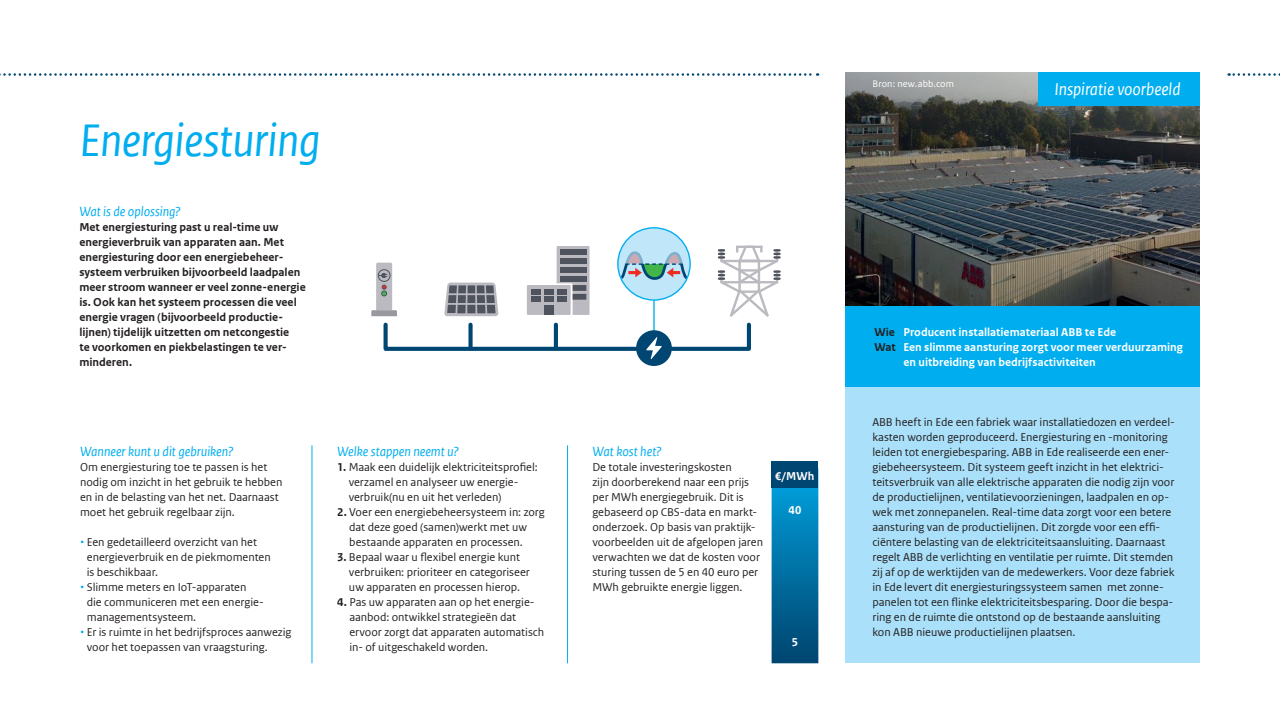
<style>
.page{position:relative;width:1280px;height:720px;background:#fff}
.page>*{position:absolute;margin:0;border:0;box-sizing:border-box;transform-origin:0 0}
.t1{font:italic 48px "Rijksoverheid Sans Web Text";letter-spacing:-.015em;color:#00aeef}
.t2{font:italic 18px "Rijksoverheid Sans Web Text";letter-spacing:-.005em;color:#fff}
.t3{font:italic 14px "Rijksoverheid Sans Web Text";letter-spacing:-.005em;color:#00aeef}
.t4{font:12px/15px "Rijksoverheid Sans Web Text";letter-spacing:-.005em;color:#231f20}
.t5{font:700 12px/15px "Rijksoverheid Sans Web Text";color:#231f20}
.t6{font:700 12px "Rijksoverheid Sans Web Text";color:#fff}
.t7{font:10px "Rijksoverheid Sans Web Text";letter-spacing:.015em;color:#fff}
.s1{font-family:"Proxima Nova";color:#00aeef}
.s2{font-weight:700}
.s3{color:#231f20}
</style>
<div class="page">
<svg style="left:0;top:73px;width:818px;height:3px"></svg>
<svg style="left:1229px;top:73px;width:51px;height:3px"></svg>
<hr style="left:311px;top:445px;width:1px;height:218px;background:#00aeef">
<hr style="left:567px;top:445px;width:1px;height:218px;background:#00aeef">
<hr style="left:653px;top:294px;width:2px;height:49px;background:#00aeef">
<svg style="left:444px;top:283px;width:55px;height:33px"></svg>
<svg style="left:718px;top:246px;width:63px;height:71px"></svg>
<svg style="left:371px;top:263px;width:26px;height:53px"></svg>
<div style="left:378px;top:269px;width:12px;height:13px;border:1px solid #4f535d;border-radius:50%"></div>
<div style="left:384px;top:323px;width:367px;height:28px;border:4px solid #004672"></div>
<div style="left:618px;top:228px;width:72px;height:72px;background:#bfe6f9;border-radius:50%"></div>
<div style="left:618px;top:248px;width:72px;height:16px;background:#bfe6f9"></div>
<svg style="left:619px;top:250px;width:71px;height:34px"></svg>
<div style="left:617px;top:227px;width:74px;height:74px;border:1px solid #00aeef;border-radius:50%"></div>
<div style="left:638px;top:332px;width:32px;height:32px;background:#004672;border-radius:50%"></div>
<div style="left:636px;top:330px;width:36px;height:36px;border:4px solid #004672;border-radius:50%"></div>
<svg style="left:646px;top:337px;width:16px;height:22px"></svg>
<div style="left:468px;top:325px;width:5px;height:23px;background:#004672"></div>
<hr style="left:554px;top:325px;width:4px;height:23px;background:#004672">
<div style="left:846px;top:148px;width:354px;height:515px;background:#aae0f9"></div>
<div style="left:846px;top:177px;width:354px;height:210px;background:#00aeef"></div>
<img style="left:846px;top:73px;width:354px;height:233px">
<div style="left:1038px;top:72px;width:162px;height:34px;background:#00aeef"></div>
<svg style="left:772px;top:488px;width:46px;height:175px"></svg>
<div style="left:772px;top:461px;width:46px;height:27px;background:#004672"></div>
<svg style="left:557px;top:246px;width:33px;height:69px"></svg>
<div style="left:560px;top:276px;width:26px;height:6px;background:#4f535d"></div>
<div style="left:560px;top:267px;width:26px;height:6px;background:#4f535d"></div>
<div style="left:560px;top:258px;width:26px;height:6px;background:#4f535d"></div>
<div style="left:560px;top:249px;width:26px;height:6px;background:#4f535d"></div>
<div style="left:527px;top:285px;width:44px;height:30px;background:#babac0"></div>
<div style="left:531px;top:289px;width:10px;height:5px;background:#4f535d"></div>
<div style="left:544px;top:289px;width:10px;height:5px;background:#4f535d"></div>
<div style="left:557px;top:289px;width:9px;height:5px;background:#4f535d"></div>
<div style="left:531px;top:297px;width:10px;height:5px;background:#4f535d"></div>
<div style="left:544px;top:297px;width:10px;height:5px;background:#4f535d"></div>
<div style="left:557px;top:297px;width:9px;height:5px;background:#4f535d"></div>
<div style="left:544px;top:305px;width:10px;height:10px;background:#4f535d"></div>
<h1 class="t1" style="left:79px;top:114px;width:243px">Energiesturing</h1>
<p class="t3" style="left:79px;top:204px;width:103px">Wat is de oplossing?</p>
<p class="t5" style="left:79px;top:220px;width:228px">Met energiesturing past u real-time uw energieverbruik van apparaten aan. Met energiesturing door een energiebeheer&shy;systeem verbruiken bijvoorbeeld laadpalen meer stroom wanneer er veel zonne-energie is. Ook kan het systeem processen die veel energie vragen (bijvoorbeeld productie&shy;lijnen) tijdelijk uitzetten om netcongestie<br>te voorkomen en piekbelastingen te ver&shy;minderen.</p>
<p class="t3" style="left:80px;top:444px;width:155px">Wanneer kunt u dit gebruiken?</p>
<p class="t4" style="left:80px;top:460px;width:204px">Om energiesturing toe te passen is het nodig om inzicht in het gebruik te hebben en in de belasting van het net. Daarnaast moet het gebruik regelbaar zijn.</p>
<p class="t4" style="left:87px;top:535px;width:185px;text-indent:-7px"><span class="s1">•</span> Een gedetailleerd overzicht van het energieverbruik en de piekmomenten is beschikbaar.</p>
<p class="t4" style="left:87px;top:580px;width:178px;text-indent:-7px"><span class="s1">•</span> Slimme meters en IoT-apparaten die communiceren met een energie&shy;managementsysteem.</p>
<p class="t4" style="left:87px;top:625px;width:206px;text-indent:-7px"><span class="s1">•</span> Er is ruimte in het bedrijfsproces aanwezig voor het toepassen van vraagsturing.</p>
<p class="t3" style="left:337px;top:444px;width:123px">Welke stappen neemt u?</p>
<p class="t4" style="left:349px;top:460px;width:191px;text-indent:-12px"><span class="s2">1.</span> Maak een duidelijk elektriciteitsprofiel: verzamel en analyseer uw energie&shy;verbruik(nu en uit het verleden)</p>
<p class="t4" style="left:349px;top:505px;width:197px;text-indent:-12px"><span class="s2">2.</span> Voer een energiebeheersysteem in: zorg dat deze goed (samen)werkt met uw bestaande apparaten en processen.</p>
<p class="t4" style="left:349px;top:550px;width:182px;text-indent:-12px"><span class="s2">3.</span> Bepaal waar u flexibel energie kunt verbruiken: prioriteer en categoriseer uw apparaten en processen hierop.</p>
<p class="t4" style="left:349px;top:595px;width:196px;text-indent:-12px"><span class="s2">4.</span> Pas uw apparaten aan op het energie&shy;aanbod: ontwikkel strategieën dat ervoor zorgt dat apparaten automatisch in- of uitgeschakeld worden.</p>
<p class="t3" style="left:592px;top:444px;width:71px">Wat kost het?</p>
<p class="t4" style="left:592px;top:460px;width:172px">De totale investeringskosten<br>zijn doorberekend naar een prijs per MWh energiegebruik. Dit is gebaseerd op CBS-data en markt&shy;onderzoek. Op basis van praktijk&shy;voorbeelden uit de afgelopen jaren verwachten we dat de kosten voor sturing tussen de 5 en 40 euro per<br>MWh gebruikte energie liggen.</p>
<p class="t6" style="left:775px;top:469px;width:41px">€/MWh</p>
<p class="t6" style="left:788px;top:503px;width:14px">40</p>
<p class="t6" style="left:792px;top:635px;width:8px">5</p>
<p class="t7" style="left:872px;top:78px;width:83px">Bron: new.abb.com</p>
<h2 class="t2" style="left:1054px;top:79px;width:128px">Inspiratie voorbeeld</h2>
<p class="t6" style="left:874px;top:325px;width:243px"><span class="s3">Wie</span> Producent installatiemateriaal ABB te Ede</p>
<p class="t6" style="left:874px;top:340px;width:310px"><span class="s3">Wat</span> Een slimme aansturing zorgt voor meer verduurzaming</p>
<p class="t6" style="left:903px;top:355px;width:194px">en uitbreiding van bedrijfsactiviteiten</p>
<p class="t4" style="left:872px;top:415px;width:304px">ABB heeft in Ede een fabriek waar installatiedozen en verdeel&shy;kasten worden geproduceerd. Energiesturing en -monitoring leiden tot energiebesparing. ABB in Ede realiseerde een ener&shy;giebeheersysteem. Dit systeem geeft inzicht in het elektrici&shy;teitsverbruik van alle elektrische apparaten die nodig zijn voor de productielijnen, ventilatievoorzieningen, laadpalen en op&shy;wek met zonnepanelen. Real-time data zorgt voor een betere aansturing van de productielijnen. Dit zorgde voor een effi&shy;ciëntere belasting van de elektriciteitsaansluiting. Daarnaast regelt ABB de verlichting en ventilatie per ruimte. Dit stemden zij af op de werktijden van de medewerkers. Voor deze fabriek in Ede levert dit energiesturingssysteem samen met zonne&shy;panelen tot een flinke elektriciteitsbesparing. Door die bespa&shy;ring en de ruimte die ontstond op de bestaande aansluiting kon ABB nieuwe productielijnen plaatsen.</p>
</div>
